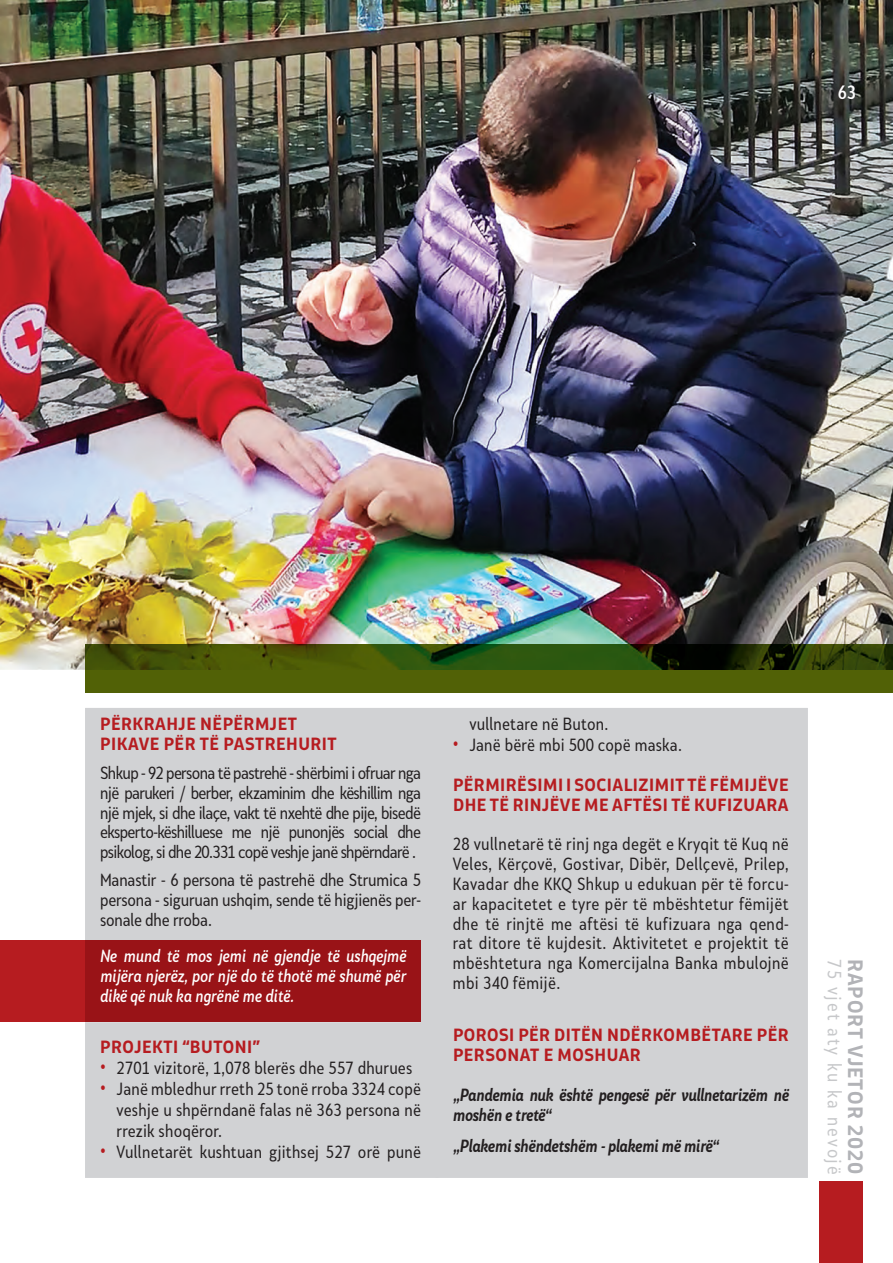
<style>
.page{position:relative;width:893px;height:1263px;background:#fff}
.page>*{position:absolute;margin:0;border:0;box-sizing:border-box;transform-origin:0 0}
.t1{font:700 19.5px "Stobi Sans";letter-spacing:.05em;color:#b2b3b7}
.t2{font:18px "Skola Sans Cn";letter-spacing:.11em;color:#c7c8ca}
.t3{font:500 18px "Skola Sans Cn";color:#fff}
.t4{font:16.5px/19.8px "Skola Sans Cn";letter-spacing:.01em;color:#231f20;text-align:justify}
.t5{font:700 16.5px/19.8px "Stobi Sans";letter-spacing:.03em;color:#b61c20}
.t6{font:italic 500 16.5px/19.8px "Skola Sans Cn";color:#fff;text-align:justify}
.t7{font:italic 700 16.5px/19.8px "Skola Sans Cn";letter-spacing:-.015em;color:#231f20}
.s1{font-size:19.5px;color:#b61c20}
</style>
<div class="page">
<div style="left:819px;top:1182px;width:44px;height:81px;background:#b61c20"></div>
<img style="left:0;top:0;width:893px;height:670px">
<div style="left:85px;top:708px;width:723px;height:470px;background:#d1d2d4"></div>
<div style="left:0;top:941px;width:85px;height:81px;background:#b61c20"></div>
<div style="left:85px;top:941px;width:336px;height:81px;background:#991317"></div>
<div style="left:85px;top:670px;width:808px;height:23px;background:#516106"></div>
<img style="left:85px;top:644px;width:808px;height:26px">
<svg style="left:435px;top:731px;width:3px;height:447px"></svg>
<p class="t3" style="left:838px;top:81px;width:20px">63</p>
<p class="t5" style="left:100px;top:714px;width:238px">PËRKRAHJE NËPËRMJET<br>PIKAVE PËR TË PASTREHURIT</p>
<p class="t4" style="left:100px;top:763px;width:322px">Shkup - 92 persona të pastrehë - shërbimi i ofruar nga një parukeri / berber, ekzaminim dhe këshillim nga një mjek, si dhe ilaçe, vakt të nxehtë dhe pije, bisedë eksperto-këshilluese me një punonjës social dhe psikolog, si dhe 20.331 copë veshje janë shpërndarë .</p>
<p class="t4" style="left:100px;top:870px;width:322px">Manastir - 6 persona të pastrehë dhe Strumica 5 persona - siguruan ushqim, sende të higjienës per&shy;sonale dhe rroba.</p>
<p class="t6" style="left:100px;top:946px;width:308px">Ne mund të mos jemi në gjendje të ushqejmë mijëra njerëz, por një do të thotë më shumë për dikë që nuk ka ngrënë me ditë.</p>
<p class="t5" style="left:100px;top:1037px;width:161px">PROJEKTI “BUTONI”</p>
<p class="t4" style="left:100px;top:1058px;width:314px"><span class="s1">•</span> 2701 vizitorë, 1,078 blerës dhe 557 dhurues</p>
<p class="t4" style="left:117px;top:1078px;width:306px;line-height:21px;text-indent:-16px"><span class="s1">•</span> Janë mbledhur rreth 25 tonë rroba 3324 copë veshje u shpërndanë falas në 363 persona në rrezik shoqëror.</p>
<p class="t4" style="left:100px;top:1142px;width:322px"><span class="s1">•</span> Vullnetarët kushtuan gjithsej 527 orë punë</p>
<p class="t4" style="left:469px;top:714px;width:141px">vullnetare në Buton.</p>
<p class="t4" style="left:453px;top:735px;width:231px"><span class="s1">•</span> Janë bërë mbi 500 copë maska.</p>
<p class="t5" style="left:453px;top:774px;width:337px">PËRMIRËSIMI I SOCIALIZIMIT TË FËMIJËVE<br>DHE TË RINJËVE ME AFTËSI TË KUFIZUARA</p>
<p class="t4" style="left:453px;top:834px;width:337px">28 vullnetarë të rinj nga degët e Kryqit të Kuq në Veles, Kërçovë, Gostivar, Dibër, Dellçevë, Prilep, Kavadar dhe KKQ Shkup u edukuan për të forcu&shy;ar kapacitetet e tyre për të mbështetur fëmijët dhe të rinjtë me aftësi të kufizuara nga qend&shy;rat ditore të kujdesit. Aktivitetet e projektit të mbështetura nga Komercijalna Banka mbulojnë mbi 340 fëmijë.</p>
<p class="t5" style="left:453px;top:1025px;width:337px">POROSI PËR DITËN NDËRKOMBËTARE PËR<br>PERSONAT E MOSHUAR</p>
<p class="t7" style="left:453px;top:1084px;width:337px">„Pandemia nuk është pengesë për vullnetarizëm në moshën e tretë“</p>
<p class="t7" style="left:453px;top:1136px;width:267px">„Plakemi shëndetshëm - plakemi më mirë“</p>
<p class="t2" style="left:845px;top:959px;width:217px;rotate:90deg">75 vjet aty ku ka nevojë</p>
<p class="t1" style="left:869px;top:959px;width:217px;rotate:90deg">RAPORT VJETOR 2020</p>
</div>
